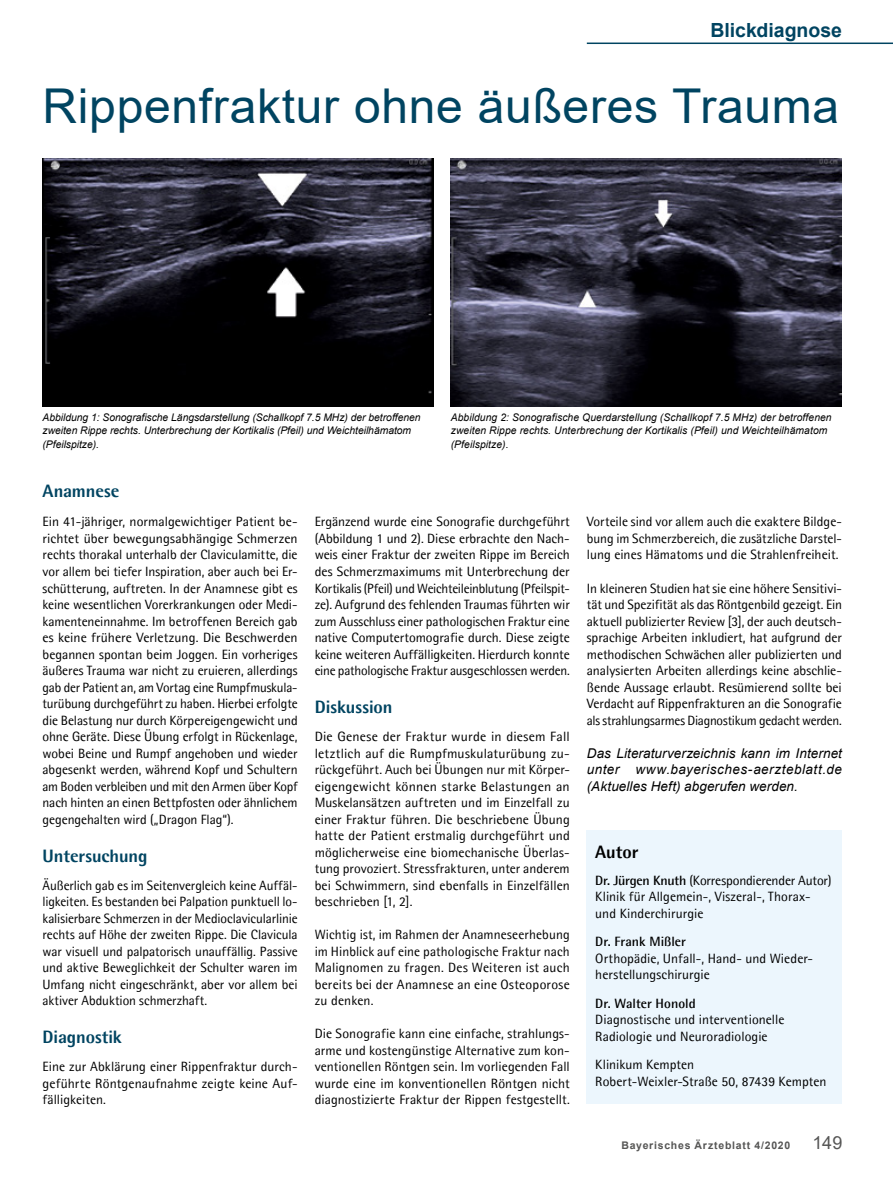
<style>
.page{position:relative;width:893px;height:1191px;background:#fff}
.page>*{position:absolute;margin:0;border:0;box-sizing:border-box;transform-origin:0 0}
.t1{font:48px "Arial";letter-spacing:.015em;color:#004461}
.t2{font:700 19.5px "Arial";color:#004461}
.t3{font:800 18px "Agfa Rotis Semisans";letter-spacing:-.005em;color:#004461}
.t4{font:800 18px "Agfa Rotis Semisans";letter-spacing:-.005em;color:#000}
.t5{font:13.5px/16.5px "Agfa Rotis Semisans";color:#000;text-align:justify}
.t6{font:italic 13.5px/16.5px "Arial";letter-spacing:.015em;color:#000;text-align:justify}
.t7{font:700 13.5px "Agfa Rotis Semisans";letter-spacing:.005em;color:#000}
.t8{font:italic 10.5px/13.5px "Arial";color:#000}
.t9{font:700 10.5px "Arial";letter-spacing:.075em;color:#565655}
.s1{font-weight:700}
.s2{font-weight:400;font-size:18px}
</style>
<div class="page">
<hr style="left:587px;top:43px;width:306px;height:1px;background:#004461">
<div style="left:587px;top:830px;width:255px;height:274px;background:#ecf6fd"></div>
<img style="left:43px;top:158px;width:391px;height:248px">
<img style="left:451px;top:158px;width:391px;height:248px">
<h2 class="t2" style="left:710px;top:16px;width:133px">Blickdiagnose</h2>
<h1 class="t1" style="left:43px;top:73px;width:798px">Rippenfraktur ohne äußeres Trauma</h1>
<p class="t8" style="left:43px;top:410px;width:380px">Abbildung 1: Sonografische Längsdarstellung (Schallkopf 7.5 MHz) der betroffenen zweiten Rippe rechts. Unterbrechung der Kortikalis (Pfeil) und Weichteilhämatom (Pfeilspitze).</p>
<p class="t8" style="left:451px;top:410px;width:382px">Abbildung 2: Sonografische Querdarstellung (Schallkopf 7.5 MHz) der betroffenen zweiten Rippe rechts. Unterbrechung der Kortikalis (Pfeil) und Weichteilhämatom (Pfeilspitze).</p>
<h3 class="t3" style="left:43px;top:479px;width:78px">Anamnese</h3>
<p class="t5" style="left:43px;top:513px;width:257px">Ein 41-jähriger, normalgewichtiger Patient be&shy;richtet über bewegungsabhängige Schmerzen rechts thorakal unterhalb der Claviculamitte, die vor allem bei tiefer Inspiration, aber auch bei Er&shy;schütterung, auftreten. In der Anamnese gibt es keine wesentlichen Vorerkrankungen oder Medi&shy;kamenteneinnahme. Im betroffenen Bereich gab es keine frühere Verletzung. Die Beschwerden begannen spontan beim Joggen. Ein vorheriges äußeres Trauma war nicht zu eruieren, allerdings gab der Patient an, am Vortag eine Rumpfmuskula&shy;turübung durchgeführt zu haben. Hierbei erfolgte die Belastung nur durch Körpereigengewicht und ohne Geräte. Diese Übung erfolgt in Rückenlage, wobei Beine und Rumpf angehoben und wieder abgesenkt werden, während Kopf und Schultern am Boden verbleiben und mit den Armen über Kopf nach hinten an einen Bettpfosten oder ähnlichem gegengehalten wird („Dragon Flag“).</p>
<h3 class="t3" style="left:43px;top:844px;width:106px">Untersuchung</h3>
<p class="t5" style="left:43px;top:876px;width:257px">Äußerlich gab es im Seitenvergleich keine Auffäl&shy;ligkeiten. Es bestanden bei Palpation punktuell lo&shy;kalisierbare Schmerzen in der Medioclavicularlinie rechts auf Höhe der zweiten Rippe. Die Clavicula war visuell und palpatorisch unauffällig. Passive und aktive Beweglichkeit der Schulter waren im Umfang nicht eingeschränkt, aber vor allem bei aktiver Abduktion schmerzhaft.</p>
<h3 class="t3" style="left:43px;top:1025px;width:81px">Diagnostik</h3>
<p class="t5" style="left:43px;top:1058px;width:257px">Eine zur Abklärung einer Rippenfraktur durch&shy;geführte Röntgenaufnahme zeigte keine Auf&shy;fälligkeiten.</p>
<p class="t5" style="left:315px;top:513px;width:257px">Ergänzend wurde eine Sonografie durchgeführt (Abbildung 1 und 2). Diese erbrachte den Nach&shy;weis einer Fraktur der zweiten Rippe im Bereich des Schmerzmaximums mit Unterbrechung der Kortikalis (Pfeil) und Weichteileinblutung (Pfeilspit&shy;ze). Aufgrund des fehlenden Traumas führten wir zum Ausschluss einer pathologischen Fraktur eine native Computertomografie durch. Diese zeigte keine weiteren Auffälligkeiten. Hierdurch konnte eine pathologische Fraktur ausgeschlossen werden.</p>
<h3 class="t3" style="left:315px;top:695px;width:79px">Diskussion</h3>
<p class="t5" style="left:315px;top:728px;width:257px">Die Genese der Fraktur wurde in diesem Fall letztlich auf die Rumpfmuskulaturübung zu&shy;rückgeführt. Auch bei Übungen nur mit Körper&shy;eigengewicht können starke Belastungen an Muskelansätzen auftreten und im Einzelfall zu einer Fraktur führen. Die beschriebene Übung hatte der Patient erstmalig durchgeführt und möglicherweise eine biomechanische Überlas&shy;tung provoziert. Stressfrakturen, unter anderem bei Schwimmern, sind ebenfalls in Einzelfällen beschrieben [1, 2].</p>
<p class="t5" style="left:315px;top:926px;width:257px">Wichtig ist, im Rahmen der Anamneseerhebung im Hinblick auf eine pathologische Fraktur nach Malignomen zu fragen. Des Weiteren ist auch bereits bei der Anamnese an eine Osteoporose zu denken.</p>
<p class="t5" style="left:315px;top:1025px;width:257px">Die Sonografie kann eine einfache, strahlungs&shy;arme und kostengünstige Alternative zum kon&shy;ventionellen Röntgen sein. Im vorliegenden Fall wurde eine im konventionellen Röntgen nicht diagnostizierte Fraktur der Rippen festgestellt.</p>
<p class="t5" style="left:587px;top:513px;width:257px">Vorteile sind vor allem auch die exaktere Bildge&shy;bung im Schmerzbereich, die zusätzliche Darstel&shy;lung eines Hämatoms und die Strahlenfreiheit.</p>
<p class="t5" style="left:587px;top:579px;width:257px">In kleineren Studien hat sie eine höhere Sensitivi&shy;tät und Spezifität als das Röntgenbild gezeigt. Ein aktuell publizierter Review [3], der auch deutsch&shy;sprachige Arbeiten inkludiert, hat aufgrund der methodischen Schwächen aller publizierten und analysierten Arbeiten allerdings keine abschlie&shy;ßende Aussage erlaubt. Resümierend sollte bei Verdacht auf Rippenfrakturen an die Sonografie als strahlungsarmes Diagnostikum gedacht werden.</p>
<p class="t6" style="left:587px;top:744px;width:257px">Das Literaturverzeichnis kann im Internet unter www.bayerisches-aerzteblatt.de (Aktuelles Heft) abgerufen werden.</p>
<h3 class="t4" style="left:595px;top:840px;width:45px">Autor</h3>
<p class="t5" style="left:595px;top:872px;width:238px;text-align:left"><span class="s1">Dr. Jürgen Knuth</span> (Korrespondierender Autor)<br>Klinik für Allgemein-, Viszeral-, Thorax&shy;und Kinderchirurgie</p>
<p class="t7" style="left:595px;top:933px;width:92px">Dr. Frank Mißler</p>
<p class="t5" style="left:595px;top:950px;width:218px">Orthopädie, Unfall-, Hand- und Wieder&shy;herstellungschirurgie</p>
<p class="t7" style="left:595px;top:995px;width:102px">Dr. Walter Honold</p>
<p class="t5" style="left:595px;top:1011px;width:191px">Diagnostische und interventionelle<br>Radiologie und Neuroradiologie</p>
<p class="t5" style="left:595px;top:1056px;width:233px">Klinikum Kempten<br>Robert-Weixler-Straße 50, 87439 Kempten</p>
<p class="t9" style="left:621px;top:1137px;width:222px">Bayerisches Ärzteblatt 4/2020 <span class="s2">149</span></p>
</div>
